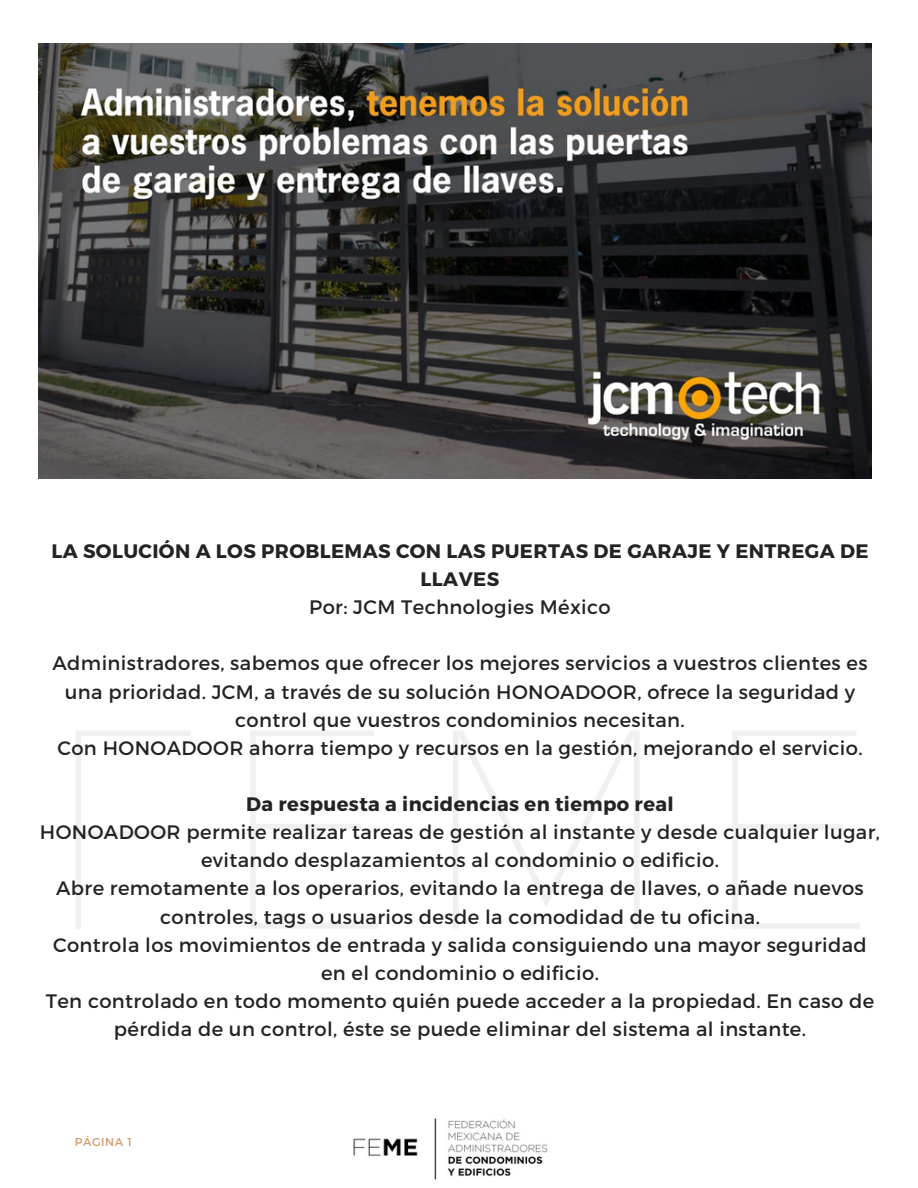
<style>
.page{position:relative;width:918px;height:1188px;background:#fff}
.page>*{position:absolute;margin:0;border:0;box-sizing:border-box;transform-origin:0 0}
.t1{font:100 283.95px "Montserrat";color:#222}
.t2{font:19.5px/28.2px "Montserrat";letter-spacing:.02em;color:#232323;text-align:center}
.t3{font:700 19.5px/28.2px "Montserrat";letter-spacing:.02em;color:#232323;text-align:center}
.t4{font:11.4px "Montserrat";letter-spacing:.05em;color:#d19c69}
</style>
<div class="page">
<img style="left:353px;top:1118px;width:195px;height:62px">
<img style="left:39px;top:44px;width:832px;height:435px">
<p class="t3" style="left:51px;top:536px;width:819px">LA SOLUCIÓN A LOS PROBLEMAS CON LAS PUERTAS DE GARAJE Y ENTREGA DE<br>LLAVES</p>
<p class="t2" style="left:309px;top:592px;width:303px">Por: JCM Technologies México</p>
<p class="t2" style="left:52px;top:648px;width:817px">Administradores, sabemos que ofrecer los mejores servicios a vuestros clientes es una prioridad. JCM, a través de su solución HONOADOOR, ofrece la seguridad y control que vuestros condominios necesitan.<br>Con HONOADOOR ahorra tiempo y recursos en la gestión, mejorando el servicio.</p>
<p class="t3" style="left:246px;top:789px;width:429px">Da respuesta a incidencias en tiempo real</p>
<p class="t2" style="left:40px;top:817px;width:842px">HONOADOOR permite realizar tareas de gestión al instante y desde cualquier lugar, evitando desplazamientos al condominio o edificio.<br>Abre remotamente a los operarios, evitando la entrega de llaves, o añade nuevos controles, tags o usuarios desde la comodidad de tu oficina.<br>Controla los movimientos de entrada y salida consiguiendo una mayor seguridad en el condominio o edificio.<br>Ten controlado en todo momento quién puede acceder a la propiedad. En caso de pérdida de un control, éste se puede eliminar del sistema al instante.</p>
<h1 class="t1" style="left:39px;top:643px;width:841px">FEME</h1>
<p class="t4" style="left:75px;top:1135px;width:58px">PÁGINA 1</p>
</div>
